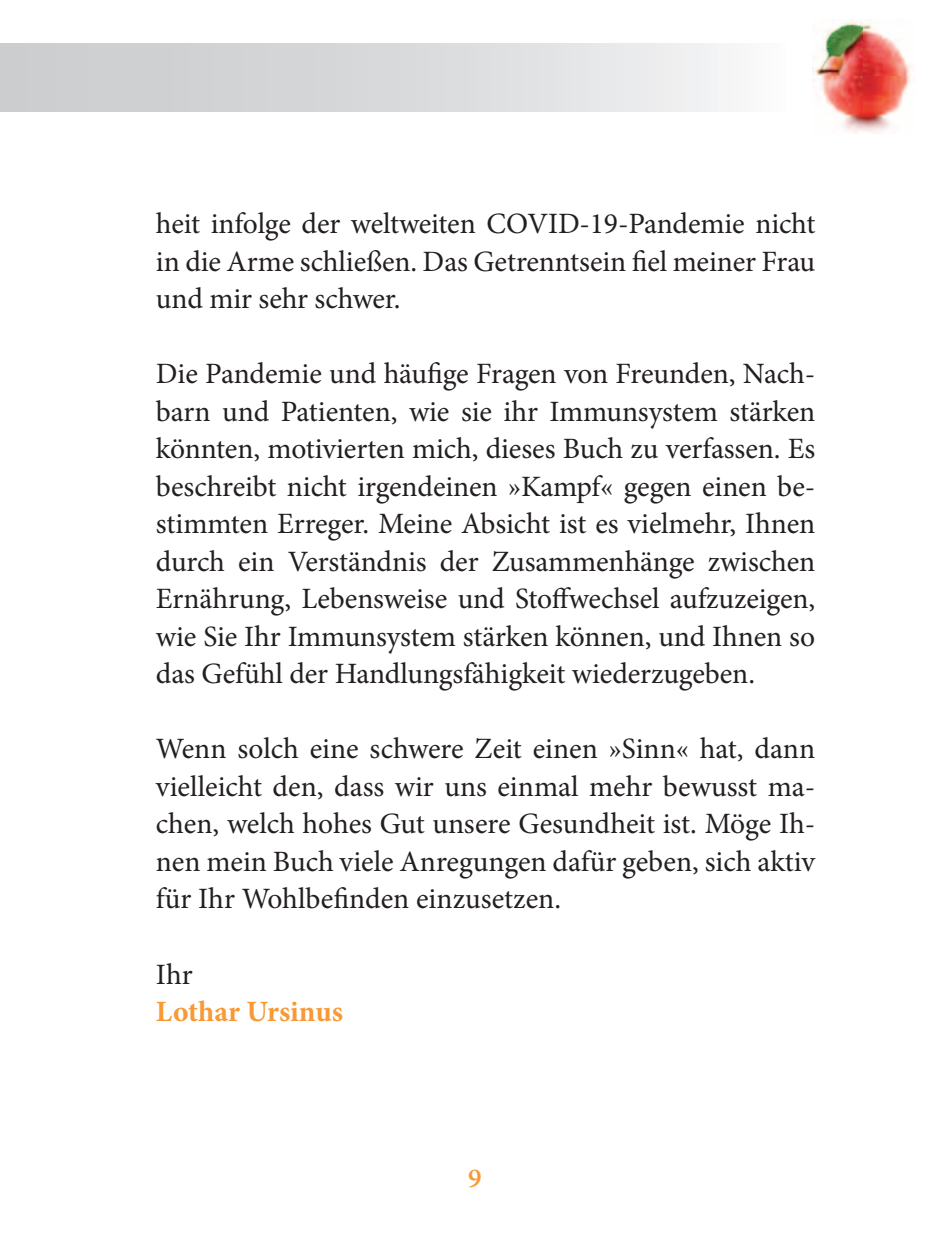
<style>
.page{position:relative;width:950px;height:1241px;background:#fff}
.page>*{position:absolute;margin:0;border:0;box-sizing:border-box;transform-origin:0 0}
.t1{font:29.5px/37.5px "Minion Pro";letter-spacing:-.005em;color:#231f20;text-align:justify}
.t2{font:700 29.5px "Minion Pro";color:#f89935}
.t3{font:600 27.5px "Minion Pro";color:#f89935}
</style>
<div class="page">
<div style="left:0;top:43px;width:787px;height:69px;background:linear-gradient(to right,#c6c7c9,#f3f4f5)"></div>
<img style="left:812px;top:20px;width:100px;height:113px">
<p class="t1" style="left:156px;top:205px;width:661px">heit infolge der weltweiten COVID-19-Pandemie nicht in die Arme schließen. Das Getrenntsein fiel meiner Frau und mir sehr schwer.</p>
<p class="t1" style="left:156px;top:355px;width:661px">Die Pandemie und häufige Fragen von Freunden, Nach&shy;barn und Patienten, wie sie ihr Immunsystem stärken könnten, motivierten mich, dieses Buch zu verfassen. Es beschreibt nicht irgendeinen »Kampf« gegen einen be&shy;stimmten Erreger. Meine Absicht ist es vielmehr, Ihnen durch ein Verständnis der Zusammenhänge zwischen Ernährung, Lebensweise und Stoffwechsel aufzuzeigen, wie Sie Ihr Immunsystem stärken können, und Ihnen so das Gefühl der Handlungsfähigkeit wiederzugeben.</p>
<p class="t1" style="left:156px;top:730px;width:661px">Wenn solch eine schwere Zeit einen »Sinn« hat, dann vielleicht den, dass wir uns einmal mehr bewusst ma&shy;chen, welch hohes Gut unsere Gesundheit ist. Möge Ih&shy;nen mein Buch viele Anregungen dafür geben, sich aktiv für Ihr Wohlbefinden einzusetzen.</p>
<p class="t1" style="left:156px;top:955px;width:38px">Ihr</p>
<p class="t2" style="left:156px;top:990px;width:189px">Lothar Ursinus</p>
<p class="t3" style="left:468px;top:1158px;width:15px">9</p>
</div>
